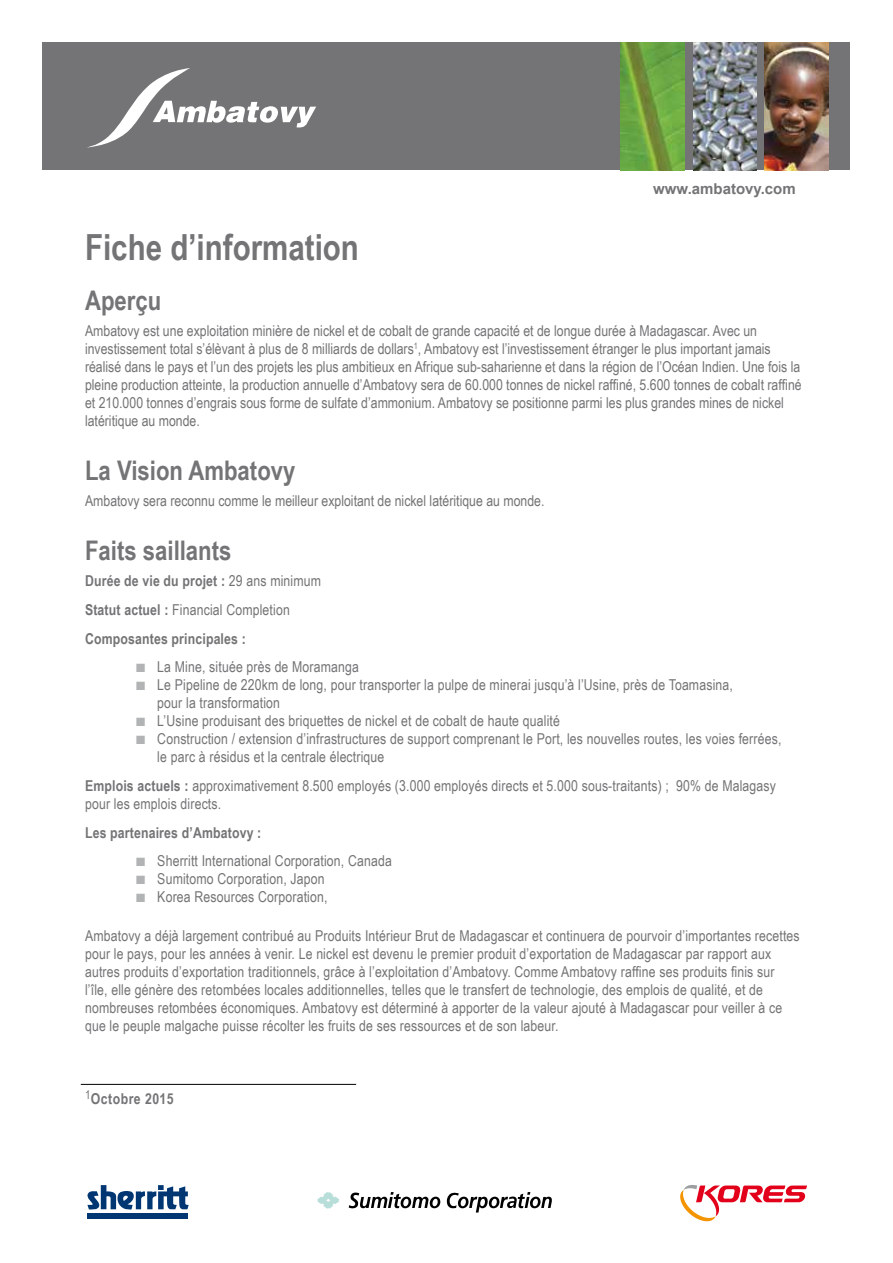
<style>
.page{position:relative;width:893px;height:1263px;background:#fff}
.page>*{position:absolute;margin:0;border:0;box-sizing:border-box;transform-origin:0 0}
.t1{font:700 36px "Arial Narrow";color:#747476}
.t2{font:700 27px "Arial Narrow";color:#747476}
.t3{font:15px/18px "Arial Narrow";letter-spacing:.01em;color:#747476}
.t4{font:700 15px/28.7px "Arial Narrow";letter-spacing:.01em;color:#747476}
.t5{font:700 15px "Arial";color:#747476}
.t6{font:700 15px "Arial Narrow";letter-spacing:.03em;color:#747476}
.s1{font-weight:400}
.s2{color:#b1b3b4}
.s3{font-weight:700}
</style>
<div class="page">
<svg style="left:680px;top:1185px;width:127px;height:36px"></svg>
<svg style="left:87px;top:1185px;width:102px;height:25px"></svg>
<div style="left:88px;top:1213px;width:100px;height:5px;background:#003772"></div>
<hr style="left:81px;top:1084px;width:275px;height:1px;background:#000">
<div style="left:43px;top:43px;width:807px;height:127px;background:#747476"></div>
<img style="left:621px;top:43px;width:64px;height:127px">
<img style="left:693px;top:43px;width:64px;height:127px">
<img style="left:764px;top:43px;width:64px;height:127px">
<svg style="left:87px;top:68px;width:229px;height:80px"></svg>
<svg style="left:317px;top:1192px;width:22px;height:17px"></svg>
<svg style="left:349px;top:1192px;width:92px;height:17px"></svg>
<svg style="left:447px;top:1192px;width:105px;height:20px"></svg>
<p class="t5" style="left:653px;top:179px;width:144px">www.ambatovy.com</p>
<h1 class="t1" style="left:85px;top:220px;width:275px">Fiche d’information</h1>
<h2 class="t2" style="left:85px;top:280px;width:78px">Aperçu</h2>
<p class="t3" style="left:85px;top:321px;width:718px">Ambatovy est une exploitation minière de nickel et de cobalt de grande capacité et de longue durée à Madagascar. Avec un investissement total s’élèvant à plus de 8 milliards de dollars<sup>1</sup>, Ambatovy est l’investissement étranger le plus important jamais réalisé dans le pays et l’un des projets les plus ambitieux en Afrique sub-saharienne et dans la région de l’Océan Indien. Une fois la pleine production atteinte, la production annuelle d’Ambatovy sera de 60.000 tonnes de nickel raffiné, 5.600 tonnes de cobalt raffiné et 210.000 tonnes d’engrais sous forme de sulfate d’ammonium. Ambatovy se positionne parmi les plus grandes mines de nickel latéritique au monde.</p>
<h2 class="t2" style="left:85px;top:450px;width:212px">La Vision Ambatovy</h2>
<p class="t3" style="left:85px;top:491px;width:461px">Ambatovy sera reconnu comme le meilleur exploitant de nickel latéritique au monde.</p>
<h2 class="t2" style="left:85px;top:530px;width:148px">Faits saillants</h2>
<p class="t4" style="left:85px;top:566px;width:238px">Durée de vie du projet : <span class="s1">29 ans minimum<br></span>Statut actuel : <span class="s1">Financial Completion<br></span>Composantes principales :</p>
<p class="t3" style="left:136px;top:657px;width:224px"><span class="s2">■</span> La Mine, située près de Moramanga</p>
<p class="t3" style="left:157px;top:675px;width:577px;text-indent:-21px"><span class="s2">■</span> Le Pipeline de 220km de long, pour transporter la pulpe de minerai jusqu’à l’Usine, près de Toamasina, pour la transformation</p>
<p class="t3" style="left:136px;top:711px;width:425px"><span class="s2">■</span> L’Usine produisant des briquettes de nickel et de cobalt de haute qualité</p>
<p class="t3" style="left:157px;top:729px;width:626px;text-indent:-21px"><span class="s2">■</span> Construction / extension d’infrastructures de support comprenant le Port, les nouvelles routes, les voies ferrées, le parc à résidus et la centrale électrique</p>
<p class="t3" style="left:85px;top:776px;width:692px"><span class="s3">Emplois actuels :</span> approximativement 8.500 employés (3.000 employés directs et 5.000 sous-traitants) ; 90% de Malagasy pour les emplois directs.</p>
<p class="t4" style="left:85px;top:817px;width:178px">Les partenaires d’Ambatovy :</p>
<p class="t3" style="left:136px;top:851px;width:257px"><span class="s2">■</span> Sherritt International Corporation, Canada</p>
<p class="t3" style="left:136px;top:869px;width:190px"><span class="s2">■</span> Sumitomo Corporation, Japon</p>
<p class="t3" style="left:136px;top:887px;width:193px"><span class="s2">■</span> Korea Resources Corporation,</p>
<p class="t3" style="left:85px;top:926px;width:716px">Ambatovy a déjà largement contribué au Produits Intérieur Brut de Madagascar et continuera de pourvoir d’importantes recettes pour le pays, pour les années à venir. Le nickel est devenu le premier produit d’exportation de Madagascar par rapport aux autres produits d’exportation traditionnels, grâce à l’exploitation d’Ambatovy. Comme Ambatovy raffine ses produits finis sur l’île, elle génère des retombées locales additionnelles, telles que le transfert de technologie, des emplois de qualité, et de nombreuses retombées économiques. Ambatovy est déterminé à apporter de la valeur ajouté à Madagascar pour veiller à ce que le peuple malgache puisse récolter les fruits de ses ressources et de son labeur.</p>
<p class="t6" style="left:85px;top:1087px;width:90px"><sup>1</sup>Octobre 2015</p>
</div>
